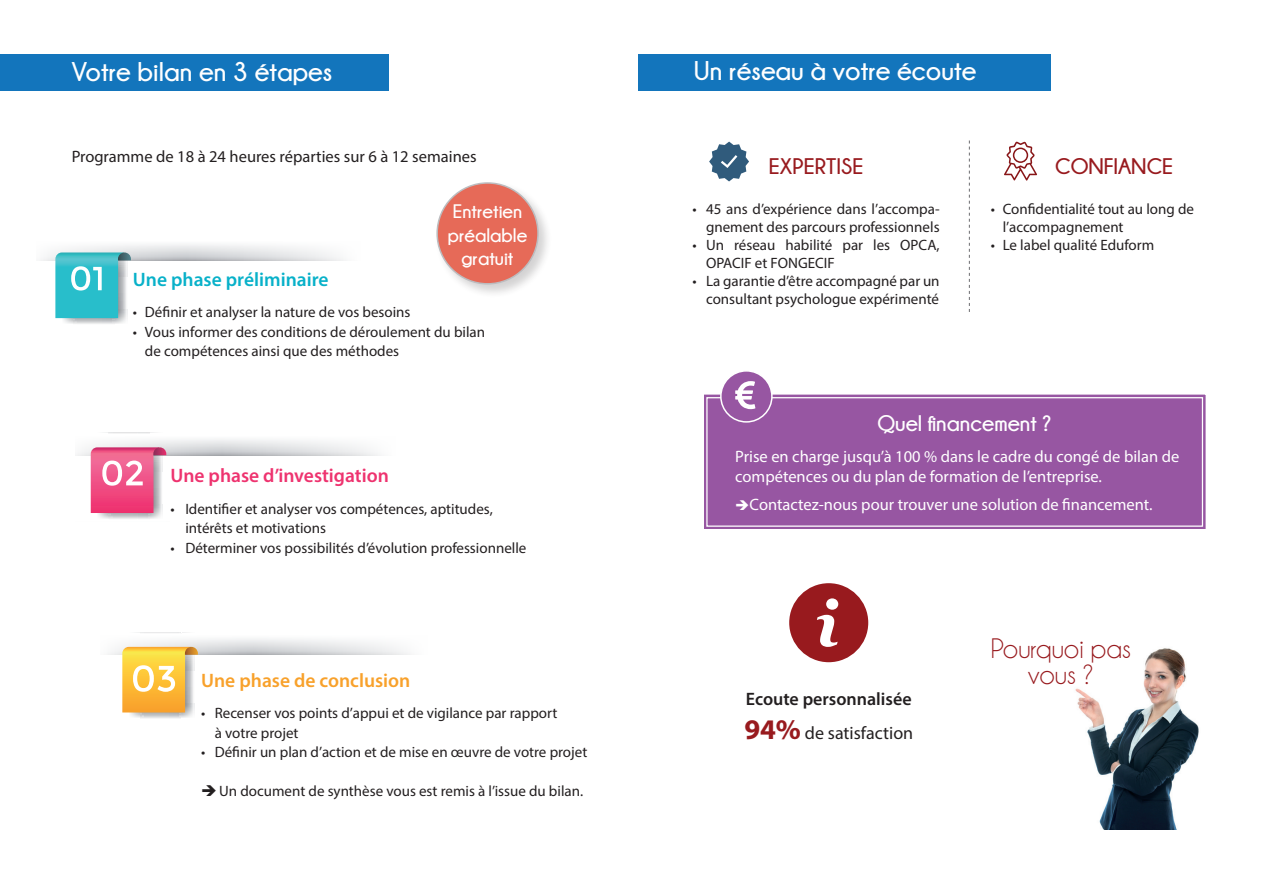
<style>
.page{position:relative;width:1276px;height:893px;background:#fff}
.page>*{position:absolute;margin:0;border:0;box-sizing:border-box;transform-origin:0 0}
.t1{font:28.5px/25.5px "Champagne&Limousines";color:#981a1e;text-align:center}
.t2{font:700 27px "Champagne&Limousines";color:#fff}
.t3{font:700 22.5px "Champagne&Limousines";color:#981a1e}
.t4{font:700 22.5px "Champagne&Limousines";color:#fff}
.t5{font:700 19.5px/23.4px "Champagne&Limousines";color:#fff;text-align:center}
.t6{font:600 19.5px "Myriad Pro";color:#ee336f}
.t7{font:600 19.5px "Myriad Pro";color:#08b1c9}
.t8{font:600 19.5px "Myriad Pro";color:#f8a12b}
.t9{font:600 18px/34.2px "Myriad Pro";color:#231f20}
.t10{font:16.5px/19.8px "Myriad Pro";color:#fff}
.t11{font:16.5px "Myriad Pro";color:#231f20}
.t12{font:15px/18px "Myriad Pro";color:#231f20}
.s1{font-weight:700;font-size:28.5px;color:#981a1e}
.s2{font-weight:400}
</style>
<div class="page">
<div style="left:0;top:54px;width:389px;height:37px;background:#1375bc"></div>
<svg style="left:61px;top:318px;width:65px;height:6px"></svg>
<svg style="left:43px;top:244px;width:300px;height:16px"></svg>
<svg style="left:55px;top:252px;width:76px;height:66px;background:#57c5cf"></svg>
<svg style="left:105px;top:432px;width:49px;height:2px"></svg>
<svg style="left:98px;top:513px;width:63px;height:6px"></svg>
<svg style="left:77px;top:439px;width:301px;height:16px"></svg>
<svg style="left:91px;top:447px;width:75px;height:66px;background:#ea719a"></svg>
<svg style="left:137px;top:632px;width:49px;height:1px"></svg>
<svg style="left:128px;top:712px;width:65px;height:6px"></svg>
<svg style="left:108px;top:639px;width:302px;height:16px"></svg>
<svg style="left:122px;top:647px;width:76px;height:65px;background:#f5c863"></svg>
<div style="left:704px;top:394px;width:502px;height:135px;background:#9756a2"></div>
<div style="left:706px;top:397px;width:497px;height:130px;border:1px solid #fff"></div>
<div style="left:434px;top:180px;width:119px;height:119px;background:#231f20;opacity:.2"></div>
<div style="left:437px;top:183px;width:101px;height:101px;background:#e66a58;border-radius:50%"></div>
<div style="left:436px;top:182px;width:103px;height:103px;border:2px solid #bcbdc0;border-radius:50%"></div>
<svg style="left:789px;top:583px;width:79px;height:79px"></svg>
<div style="left:721px;top:371px;width:51px;height:51px;background:#9756a2;border-radius:50%"></div>
<div style="left:720px;top:370px;width:52px;height:53px;border:2px solid #fff;border-radius:50%"></div>
<svg style="left:735px;top:381px;width:20px;height:28px"></svg>
<img style="left:1075px;top:648px;width:124px;height:182px">
<div style="left:638px;top:54px;width:412px;height:37px;background:#1375bc"></div>
<svg style="left:1004px;top:142px;width:33px;height:39px"></svg>
<svg style="left:709px;top:142px;width:40px;height:39px"></svg>
<svg style="left:969px;top:141px;width:1px;height:171px"></svg>
<h2 class="t2" style="left:72px;top:57px;width:262px">Votre bilan en 3 étapes</h2>
<p class="t11" style="left:72px;top:146px;width:406px">Programme de 18 à 24 heures réparties sur 6 à 12 semaines</p>
<h3 class="t5" style="left:448px;top:200px;width:81px">Entretien préalable gratuit</h3>
<h3 class="t7" style="left:133px;top:267px;width:197px">Une phase préliminaire</h3>
<p class="t12" style="left:133px;top:303px;width:279px">• Définir et analyser la nature de vos besoins</p>
<p class="t12" style="left:145px;top:322px;width:342px;line-height:19.5px;text-indent:-12px">• Vous informer des conditions de déroulement du bilan de compétences ainsi que des méthodes</p>
<h3 class="t6" style="left:170px;top:463px;width:220px">Une phase d’investigation</h3>
<p class="t12" style="left:185px;top:499px;width:309px;line-height:19.5px;text-indent:-15px">• Identifier et analyser vos compétences, aptitudes, intérêts et motivations</p>
<p class="t12" style="left:170px;top:539px;width:357px">• Déterminer vos possibilités d’évolution professionnelle</p>
<h3 class="t8" style="left:201px;top:668px;width:211px">Une phase de conclusion</h3>
<p class="t12" style="left:215px;top:703px;width:344px;line-height:19.5px;text-indent:-14px">• Recenser vos points d’appui et de vigilance par rapport à votre projet</p>
<p class="t12" style="left:201px;top:743px;width:388px">• Définir un plan d’action et de mise en œuvre de votre projet</p>
<p class="t12" style="left:201px;top:782px;width:383px">➔Un document de synthèse vous est remis à l’issue du bilan.</p>
<h2 class="t2" style="left:694px;top:55px;width:284px">Un réseau à votre écoute</h2>
<h3 class="t3" style="left:769px;top:154px;width:96px">EXPERTISE</h3>
<p class="t12" style="left:692px;top:199px;width:248px;text-align:right">• 45 ans d’expérience dans l’accompa&shy;gnement des parcours professionnels</p>
<p class="t12" style="left:706px;top:235px;width:235px;text-indent:-14px">• Un réseau habilité par les OPCA,<br>OPACIF et FONGECIF</p>
<p class="t12" style="left:692px;top:271px;width:248px;text-align:right">• La garantie d’être accompagné par un consultant psychologue expérimenté</p>
<h3 class="t3" style="left:1055px;top:154px;width:120px">CONFIANCE</h3>
<p class="t12" style="left:1002px;top:199px;width:193px;text-indent:-12px">• Confidentialité tout au long de l’accompagnement</p>
<p class="t12" style="left:990px;top:235px;width:165px">• Le label qualité Eduform</p>
<h3 class="t4" style="left:877px;top:410px;width:176px">Quel financement ?</h3>
<p class="t10" style="left:735px;top:447px;width:446px">Prise en charge jusqu’à 100 % dans le cadre du congé de bilan de compétences ou du plan de formation de l’entreprise.</p>
<p class="t10" style="left:735px;top:494px;width:419px">➔Contactez-nous pour trouver une solution de financement.</p>
<p class="t9" style="left:744px;top:681px;width:170px">Ecoute personnalisée<br><span class="s1">94%</span> <span class="s2">de satisfaction</span></p>
<h1 class="t1" style="left:990px;top:636px;width:142px">Pourquoi pas vous ?</h1>
</div>
